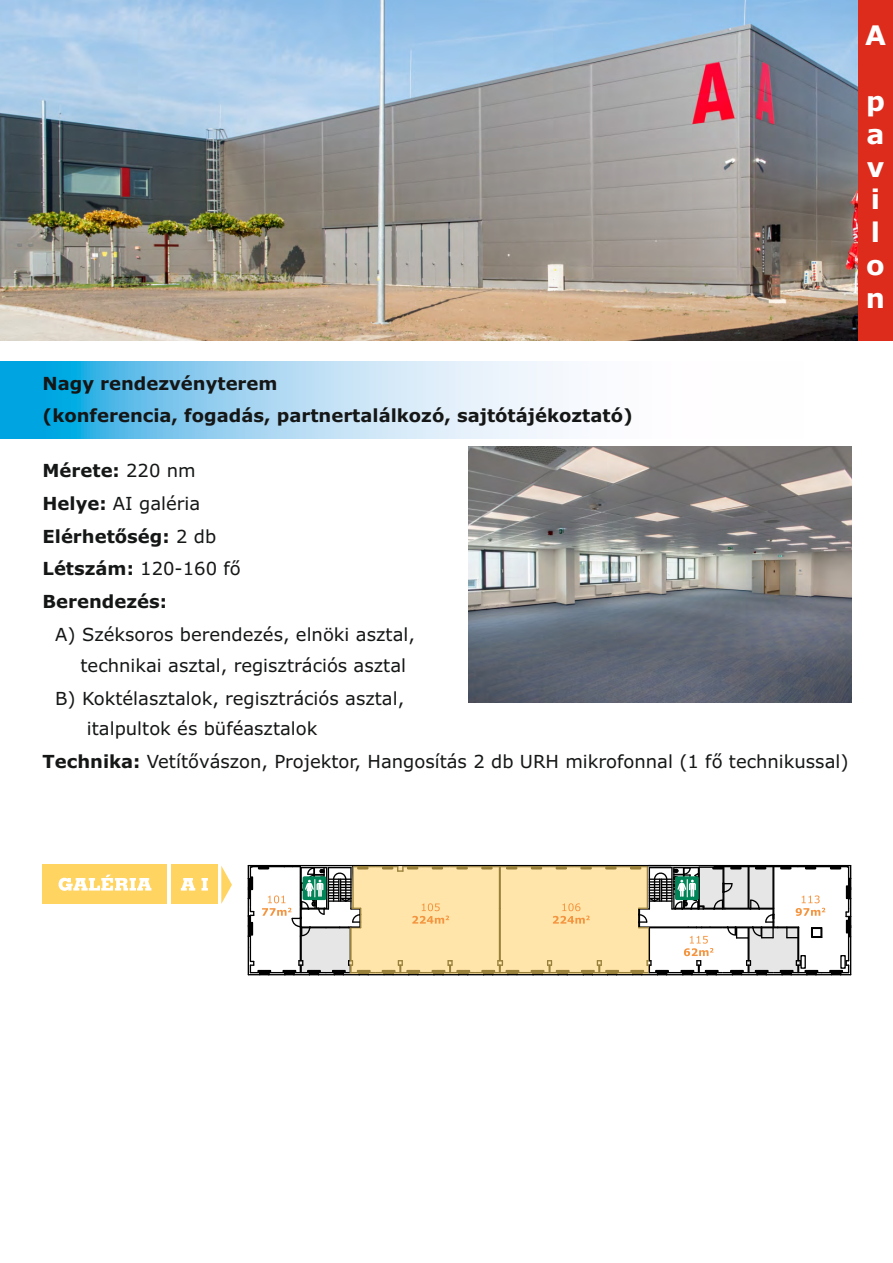
<style>
.page{position:relative;width:893px;height:1263px;background:#fff}
.page>*{position:absolute;margin:0;border:0;box-sizing:border-box;transform-origin:0 0}
.t1{font:700 27px/32.8px "Verdana";color:#fff}
.t2{font:18px/30.6px "Verdana";color:#151616}
.t3{font:700 18px/32.8px "Verdana";color:#151616}
.s1{font-weight:400}
.s2{font-weight:700}
</style>
<div class="page">
<svg style="left:0;top:361px;width:563px;height:77px;background:#97d4f1"></svg>
<img style="left:0;top:0;width:858px;height:340px">
<div style="left:858px;top:0;width:35px;height:340px;background:#dd2b1c"></div>
<img style="left:468px;top:447px;width:383px;height:255px">
<div style="left:43px;top:865px;width:124px;height:39px;background:#ffd461"></div>
<svg style="left:59px;top:874px;width:92px;height:17px"></svg>
<div style="left:171px;top:865px;width:47px;height:39px;background:#ffd461"></div>
<svg style="left:181px;top:878px;width:27px;height:12px"></svg>
<svg style="left:221px;top:866px;width:11px;height:38px"></svg>
<svg style="left:247px;top:864px;width:605px;height:112px"></svg>
<h1 class="t1" style="left:865px;top:21px;width:22px">A</h1>
<h1 class="t1" style="left:866px;top:87px;width:21px">p a v i l o n</h1>
<p class="t3" style="left:43px;top:368px;width:592px">Nagy rendezvényterem<br>(konferencia, fogadás, partnertalálkozó, sajtótájékoztató)</p>
<p class="t3" style="left:43px;top:456px;width:200px">Mérete: <span class="s1">220 nm<br></span>Helye: <span class="s1">AI galéria<br></span>Elérhetőség: <span class="s1">2 db<br></span>Létszám: <span class="s1">120-160 fő<br></span>Berendezés:</p>
<p class="t2" style="left:81px;top:621px;width:336px;text-indent:-25px">A) Széksoros berendezés, elnöki asztal, technikai asztal, regisztrációs asztal</p>
<p class="t2" style="left:87px;top:684px;width:319px;text-indent:-32px">B) Koktélasztalok, regisztrációs asztal, italpultok és büféasztalok</p>
<p class="t2" style="left:43px;top:748px;width:807px"><span class="s2">Technika:</span> Vetítővászon, Projektor, Hangosítás 2 db URH mikrofonnal (1 fő technikussal)</p>
</div>
